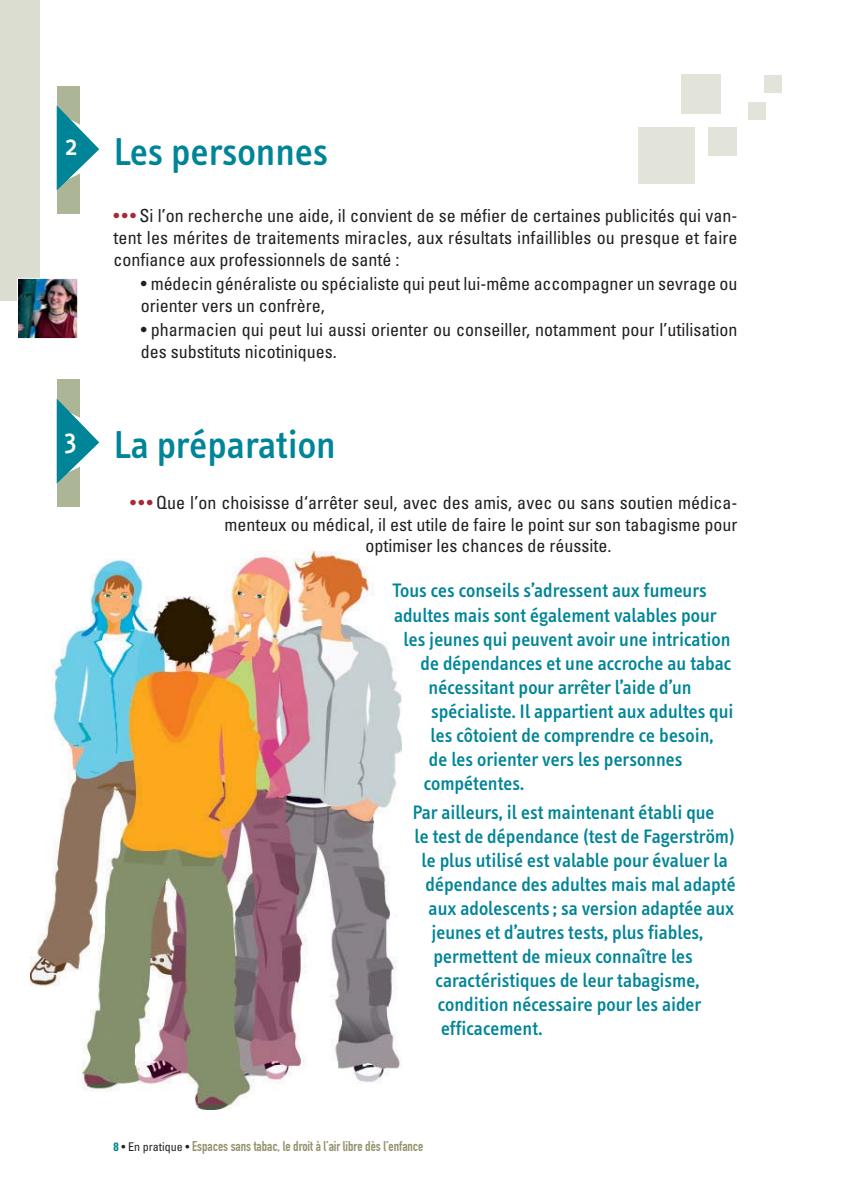
<style>
.page{position:relative;width:851px;height:1191px;background:#fff}
.page>*{position:absolute;margin:0;border:0;box-sizing:border-box;transform-origin:0 0}
.t1{font:500 40px "Info Text";color:#008598}
.t2{font:500 28px "Info Text";color:#fff}
.t3{font:500 20px "Info Text";color:#008598}
.t4{font:condensed 18px/21.6px "Univers";color:#231f20}
.t5{font:14px "DIN Engschrift Alternate";color:#94936f}
.s1{color:#a82835}
.s2{font-family:"Univers";font-weight:700;font-stretch:condensed;font-size:12px;color:#008598}
.s3{font-family:"Univers";font-stretch:condensed;font-size:12px;color:#231f20}
</style>
<div class="page">
<img style="left:30px;top:551px;width:372px;height:558px">
<div style="left:0;top:0;width:40px;height:300px;background:#daddcf"></div>
<img style="left:19px;top:280px;width:57px;height:57px">
<div style="left:17px;top:278px;width:61px;height:61px;border:1px solid #fff"></div>
<div style="left:57px;top:86px;width:22px;height:127px;background:#acb696"></div>
<svg style="left:56px;top:105px;width:44px;height:85px"></svg>
<div style="left:57px;top:379px;width:22px;height:128px;background:#acb696"></div>
<svg style="left:56px;top:398px;width:44px;height:86px"></svg>
<div style="left:637px;top:127px;width:57px;height:57px;background:#e2e4d9"></div>
<div style="left:681px;top:74px;width:39px;height:39px;background:#e2e4d9"></div>
<div style="left:708px;top:127px;width:28px;height:28px;background:#e2e4d9"></div>
<div style="left:748px;top:103px;width:17px;height:17px;background:#e2e4d9"></div>
<div style="left:764px;top:76px;width:17px;height:17px;background:#e2e4d9"></div>
<h2 class="t2" style="left:65px;top:135px;width:14px">2</h2>
<h1 class="t1" style="left:113px;top:137px;width:216px">Les personnes</h1>
<p class="t4" style="left:113px;top:207px;width:625px;text-align:justify"><span class="s1">• • •</span> Si l’on recherche une aide, il convient de se méfier de certaines publicités qui van&shy;tent les mérites de traitements miracles, aux résultats infaillibles ou presque et faire confiance aux professionnels de santé :</p>
<p class="t4" style="left:141px;top:274px;width:598px">• médecin généraliste ou spécialiste qui peut lui-même accompagner un sevrage ou orienter vers un confrère,</p>
<p class="t4" style="left:141px;top:320px;width:598px">• pharmacien qui peut lui aussi orienter ou conseiller, notamment pour l’utilisation des substituts nicotiniques.</p>
<h1 class="t1" style="left:65px;top:430px;width:272px"><sup>3</sup> La préparation</h1>
<p class="t4" style="left:130px;top:493px;width:609px"><span class="s1">• • •</span> Que l’on choisisse d‘arrêter seul, avec des amis, avec ou sans soutien médica-</p>
<p class="t4" style="left:224px;top:515px;width:514px">menteux ou médical, il est utile de faire le point sur son tabagisme pour</p>
<p class="t4" style="left:365px;top:536px;width:247px">optimiser les chances de réussite.</p>
<p class="t3" style="left:392px;top:583px;width:315px">Tous ces conseils s’adressent aux fumeurs</p>
<p class="t3" style="left:394px;top:607px;width:324px">adultes mais sont également valables pour</p>
<p class="t3" style="left:403px;top:631px;width:328px">les jeunes qui peuvent avoir une intrication</p>
<p class="t3" style="left:420px;top:655px;width:312px">de dépendances et une accroche au tabac</p>
<p class="t3" style="left:428px;top:679px;width:264px">nécessitant pour arrêter l’aide d’un</p>
<p class="t3" style="left:431px;top:703px;width:304px">spécialiste. Il appartient aux adultes qui</p>
<p class="t3" style="left:430px;top:727px;width:284px">les côtoient de comprendre ce besoin,</p>
<p class="t3" style="left:429px;top:751px;width:255px">de les orienter vers les personnes</p>
<p class="t3" style="left:423px;top:775px;width:102px">compétentes.</p>
<p class="t3" style="left:412px;top:805px;width:303px">Par ailleurs, il est maintenant établi que</p>
<p class="t3" style="left:414px;top:829px;width:321px">le test de dépendance (test de Fagerström)</p>
<p class="t3" style="left:421px;top:853px;width:308px">le plus utilisé est valable pour évaluer la</p>
<p class="t3" style="left:425px;top:877px;width:312px">dépendance des adultes mais mal adapté</p>
<p class="t3" style="left:428px;top:901px;width:307px">aux adolescents ; sa version adaptée aux</p>
<p class="t3" style="left:431px;top:925px;width:273px">jeunes et d’autres tests, plus fiables,</p>
<p class="t3" style="left:433px;top:949px;width:261px">permettent de mieux connaître les</p>
<p class="t3" style="left:435px;top:973px;width:265px">caractéristiques de leur tabagisme,</p>
<p class="t3" style="left:437px;top:997px;width:265px">condition nécessaire pour les aider</p>
<p class="t3" style="left:441px;top:1021px;width:103px">efficacement.</p>
<p class="t5" style="left:113px;top:1141px;width:311px"><span class="s2">8</span> <span class="s3">• En pratique •</span> Espaces sans tabac, le droit à l’air libre dès l’enfance</p>
</div>
